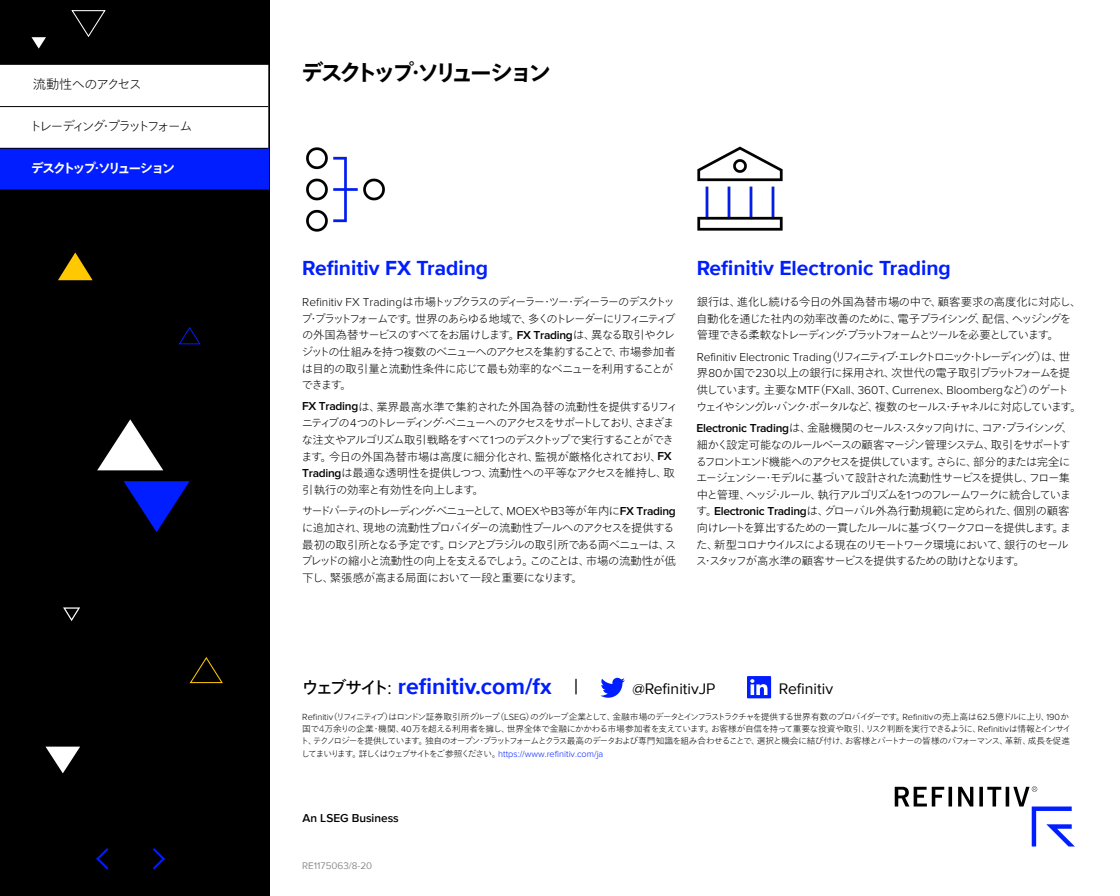
<style>
.page{position:relative;width:1120px;height:896px;background:#fff}
.page>*{position:absolute;margin:0;border:0;box-sizing:border-box;transform-origin:0 0}
.t1{font:700 22.93px "Proxima Nova";color:#001eff}
.t2{font:700 22.75px "Tazugane Gothic Std N";letter-spacing:-.19em;color:#000}
.t3{font:700 21px "Proxima Nova";color:#001eff}
.t4{font:15.75px "Proxima Nova";color:#000}
.t5{font:100 13.12px "Tazugane Gothic Std N";letter-spacing:-.24em;color:#000}
.t6{font:700 13.12px "Tazugane Gothic Std N";letter-spacing:-.19em;color:#fff}
.t7{font:100 13.12px "Tazugane Gothic Std N";letter-spacing:-.075em;color:#000}
.t8{font:300 11.9px "Proxima Nova";letter-spacing:-.005em;color:#000}
.t9{font:600 11.81px "Proxima Nova";color:#000}
.t10{font:100 11.38px/16.6px "Tazugane Gothic Std N";letter-spacing:-.105em;color:#000}
.t11{font:100 11.38px/16.6px "Tazugane Gothic Std N";letter-spacing:-.07em;color:#000}
.t12{font:100 11.38px/16.6px "Tazugane Gothic Std N";letter-spacing:-.17em;color:#000}
.t13{font:100 11.38px/21.6px "Tazugane Gothic Std N";letter-spacing:-.125em;color:#000}
.t14{font:9.89px "Proxima Nova";color:#8c8c8c}
.t15{font:300 9.19px "Proxima Nova";color:#001eff}
.t16{font:100 8.75px/12.2px "Tazugane Gothic Std N";letter-spacing:-.1em;color:#000}
.s1{font-family:"Proxima Nova";font-weight:300;font-size:11.9px}
.s2{font-family:"Proxima Nova";font-weight:600;font-size:11.9px}
.s3{font-family:"Tazugane Gothic Std N";font-weight:100;font-size:11.38px}
.s4{font-family:"Tazugane Gothic Std N";font-weight:400;font-size:17.5px;color:#000}
.s5{font-weight:400;font-size:18.38px;color:#000}
.s6{font-weight:400;font-size:22.05px;color:#000}
.s7{font-family:"Proxima Nova";font-weight:300;font-size:9.19px}
.s8{font-family:"Tazugane Gothic Std N";font-weight:100;font-size:8.75px;color:#000}
</style>
<div class="page">
<svg style="left:895px;top:786px;width:180px;height:61px"></svg>
<div style="left:0;top:0;width:269px;height:896px;background:#000"></div>
<div style="left:0;top:65px;width:268px;height:83px;background:#fff"></div>
<div style="left:0;top:148px;width:268px;height:42px;background:#001eff"></div>
<hr style="left:0;top:106px;width:268px;height:1px;background:#000">
<hr style="left:0;top:148px;width:268px;height:1px;background:#000">
<svg style="left:96px;top:848px;width:12px;height:22px"></svg>
<svg style="left:153px;top:848px;width:12px;height:22px"></svg>
<svg style="left:71px;top:10px;width:35px;height:27px"></svg>
<svg style="left:124px;top:481px;width:66px;height:51px"></svg>
<svg style="left:97px;top:419px;width:66px;height:51px"></svg>
<svg style="left:189px;top:657px;width:34px;height:27px"></svg>
<svg style="left:46px;top:747px;width:34px;height:26px"></svg>
<svg style="left:32px;top:37px;width:14px;height:12px"></svg>
<svg style="left:178px;top:327px;width:23px;height:18px"></svg>
<svg style="left:63px;top:607px;width:17px;height:14px"></svg>
<svg style="left:58px;top:252px;width:35px;height:28px"></svg>
<img style="left:306px;top:147px;width:79px;height:85px">
<img style="left:697px;top:146px;width:86px;height:85px">
<svg style="left:600px;top:678px;width:25px;height:20px"></svg>
<svg style="left:747px;top:676px;width:24px;height:22px"></svg>
<p class="t7" style="left:33px;top:76px;width:110px">流動性へのアクセス</p>
<p class="t5" style="left:29px;top:117px;width:165px">トレーディング・プラットフォーム</p>
<p class="t6" style="left:31px;top:159px;width:146px">デスクトップ・ソリューション</p>
<h2 class="t2" style="left:301px;top:57px;width:251px">デスクトップ・ソリューション</h2>
<h3 class="t3" style="left:302px;top:252px;width:187px">Refinitiv FX Trading</h3>
<p class="t10" style="left:301px;top:294px;width:376px"><span class="s1">Refinitiv FX Trading</span> は市場トップクラスのディーラー・ツー・ディーラーのデスクトップ・プラットフォームです。世界のあらゆる地域で、多くのトレーダーにリフィニティブの外国為替サービスのすべてをお届けします。<span class="s2">FX Trading</span>は、異なる取引やクレジットの仕組みを持つ複数のベニューへのアクセスを集約することで、市場参加者は目的の取引量と流動性条件に応じて最も効率的なベニューを利用することができます。</p>
<p class="t11" style="left:301px;top:399px;width:378px"><span class="s2">FX Trading</span>は、業界最高水準で集約された外国為替の流動性を提供するリフィニティブの <span class="s1">4</span>つのトレーディング・ベニューへのアクセスをサポートしており、さまざまな注文やアルゴリズム取引戦略をすべて<span class="s1">1</span>つのデスクトップで実行することができます。今日の外国為替市場は高度に細分化され、監視が厳格化されており、<span class="s2">FX Trading</span>は最適な透明性を提供しつつ、流動性への平等なアクセスを維持し、取引執行の効率と有効性を向上します。</p>
<p class="t10" style="left:301px;top:503px;width:377px">サードパーティのトレーディング・ベニューとして、<span class="s1">MOEX</span>や<span class="s1">B3</span>等が年内に<span class="s2">FX Trading</span>に追加され、現地の流動性プロバイダーの流動性プールへのアクセスを提供する最初の取引所となる予定です。ロシアとブラジルの取引所である両ベニューは、スプレッドの縮小と流動性の向上を支えるでしょう。このことは、市場の流動性が低下し、緊張感が高まる局面において一段と重要になります。</p>
<h3 class="t3" style="left:697px;top:252px;width:256px">Refinitiv Electronic Trading</h3>
<p class="t10" style="left:696px;top:294px;width:387px">銀行は、進化し続ける今日の外国為替市場の中で、顧客要求の高度化に対応し、自動化を通じた社内の効率改善のために、電子プライシング、配信、ヘッジングを管理できる柔軟なトレーディング・プラットフォームとツールを必要としています。</p>
<p class="t12" style="left:697px;top:349px;width:375px"><span class="s1">Refinitiv Electronic Trading</span>（リフィニティブ・エレクトロニック・トレーディング）は、世界<span class="s1">80</span>か国で<span class="s1">230</span>以上の銀行に採用され、次世代の電子取引プラットフォームを提</p>
<p class="t8" style="left:697px;top:383px;width:374px"><span class="s3">供しています。主要な</span>MTF<span class="s3">（</span>FXall<span class="s3">、</span>360T<span class="s3">、</span>Currenex<span class="s3">、</span>Bloomberg<span class="s3">など）のゲート</span></p>
<p class="t13" style="left:696px;top:396px;width:387px">ウェイやシングル・バンク・ポータルなど、複数のセールス・チャネルに対応しています。<br><span class="s2">Electronic Trading</span>は、金融機関のセールス・スタッフ向けに、コア・プライシング、</p>
<p class="t10" style="left:696px;top:437px;width:377px">細かく設定可能なのルールベースの顧客マージン管理システム、取引をサポートするフロントエンド機能へのアクセスを提供しています。さらに、部分的または完全にエージェンシー・モデルに基づいて設計された流動性サービスを提供し、フロー集中と管理、ヘッジ・ルール、執行アルゴリズムを<span class="s1">1</span>つのフレームワークに統合しています。<span class="s2">Electronic Trading</span>は、グローバル外為行動規範に定められた、個別の顧客向けレートを算出するための一貫したルールに基づくワークフローを提供します。また、新型コロナウイルスによる現在のリモートワーク環境において、銀行のセールス・スタッフが高水準の顧客サービスを提供するための助けとなります。</p>
<h1 class="t1" style="left:302px;top:670px;width:278px"><span class="s4">ウェブサイト</span><span class="s5">:</span> refinitiv.com/fx <span class="s6">|</span></h1>
<h3 class="t4" style="left:632px;top:677px;width:85px">@RefinitivJP</h3>
<h3 class="t4" style="left:779px;top:677px;width:56px">Refinitiv</h3>
<p class="t16" style="left:301px;top:711px;width:772px"><span class="s7">Refinitiv</span>（リフィニティブ）はロンドン証券取引所グループ（<span class="s7">LSEG</span>）のグループ企業として、金融市場のデータとインフラストラクチャを提供する世界有数のプロバイダーです。<span class="s7">Refinitiv</span>の売上高は<span class="s7">62.5</span>億ドルに上り、<span class="s7">190</span>か国で４万余りの企業・機関、<span class="s7">40</span>万を超える利用者を擁し、世界全体で金融にかかわる市場参加者を支えています。お客様が自信を持って重要な投資や取引、リスク判断を実行できるように、<span class="s7">Refinitiv</span>は情報とインサイト、テクノロジーを提供しています。独自のオープン・プラットフォームとクラス最高のデータおよび専門知識を組み合わせることで、選択と機会に結び付け、お客様とパートナーの皆様のパフォーマンス、革新、成長を促進</p>
<p class="t15" style="left:301px;top:748px;width:303px"><span class="s8">してまいります。詳しくはウェブサイトをご参照ください。</span>https://www.refinitiv.com/ja</p>
<p class="t9" style="left:303px;top:809px;width:98px">An LSEG Business</p>
<p class="t14" style="left:302px;top:858px;width:71px">RE1175063/8-20</p>
</div>
